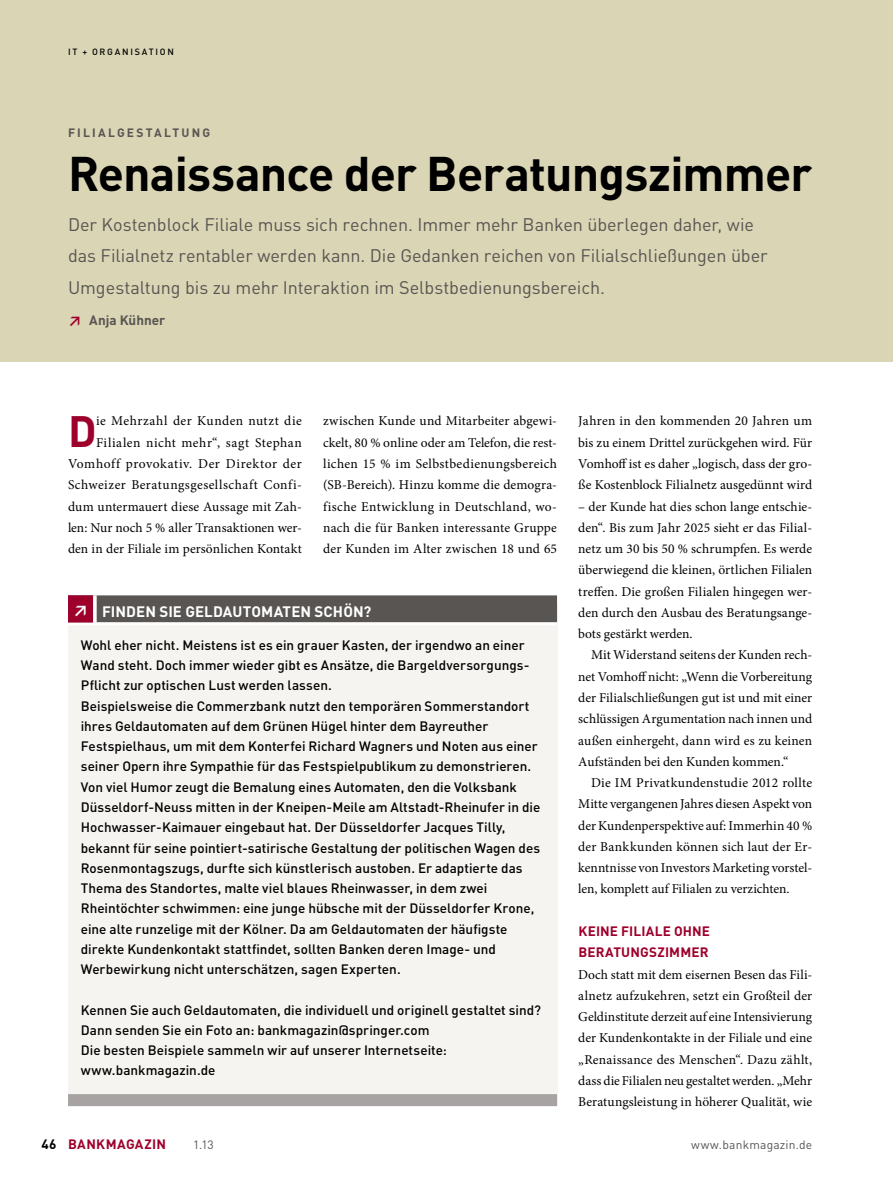
<style>
.page{position:relative;width:893px;height:1187px;background:#fff}
.page>*{position:absolute;margin:0;border:0;box-sizing:border-box;transform-origin:0 0}
.Titel{font:700 48px "DINOT";letter-spacing:-.02em;color:#000}
.Grundtext_Initial{font:700 43.35px "DINOT";color:#9e002c}
.Vorspann{font:18px/31.5px "DINOT";letter-spacing:-.005em;color:#585553}
.Titel-2{font:700 15px "DINOT";letter-spacing:.005em;color:#fff}
.Grundtext{font:500 13.5px/20.2px "DINOT";color:#000}
.Grundtext_Initial-2{font:13.5px/21.3px "Minion Pro";letter-spacing:.02em;color:#000;text-align:justify}
.Grundtext_Einzug{font:13.5px/21.3px "Minion Pro";letter-spacing:-.005em;color:#000;text-align:justify}
.Grundtext-2{font:13.5px/21.3px "Minion Pro";color:#000;text-align:justify}
.Zwischenüberschrift{font:700 13.5px/21.3px "DINOT";letter-spacing:.01em;color:#9e002c}
.Kopfzeile{font:700 13.5px "DINOT";letter-spacing:.025em;color:#9e002c}
.Autor{font:700 13.5px "DINOT";color:#585553}
.t1{font:700 13.5px "DINOT";color:#000}
.Kopfzeile-2{font:12px "DINOT";letter-spacing:.015em;color:#585553}
.Stichzeile{font:700 12px "DINOT";letter-spacing:.18em;color:#585553}
.Rubrik{font:500 9px "DINOT";letter-spacing:.19em;color:#000}
.s1{color:#9e002c}
</style>
<div class="page">
<div style="left:0;top:0;width:893px;height:361px;background:#dad5b4"></div>
<div style="left:68px;top:605px;width:489px;height:501px;background:#f6f4f0"></div>
<div style="left:68px;top:595px;width:489px;height:27px;background:#585553"></div>
<hr style="left:68px;top:622px;width:489px;height:3px;background:#fff">
<div style="left:68px;top:595px;width:25px;height:27px;background:#9e002c"></div>
<svg style="left:93px;top:595px;width:4px;height:27px"></svg>
<div style="left:68px;top:1093px;width:489px;height:12px;background:#a6a3a2"></div>
<p class="Rubrik" style="left:68px;top:45px;width:107px">IT + ORGANISATION</p>
<p class="Stichzeile" style="left:68px;top:124px;width:143px">FILIALGESTALTUNG</p>
<p class="Titel" style="left:68px;top:141px;width:746px">Renaissance der Beratungszimmer</p>
<p class="Vorspann" style="left:68px;top:207px;width:701px">Der Kostenblock Filiale muss sich rechnen. Immer mehr Banken überlegen daher, wie das Filialnetz rentabler werden kann. Die Gedanken reichen von Filialschließungen über<br>Umgestaltung bis zu mehr Interaktion im Selbstbedienungsbereich.</p>
<p class="Autor" style="left:68px;top:311px;width:99px"><span class="s1">↗</span> Anja Kühner</p>
<p class="Grundtext_Initial-2" style="left:68px;top:410px;width:235px;text-align:right">ie Mehrzahl der Kunden nutzt die Filialen nicht mehr“, sagt Stephan Vomhoff provokativ. Der Direktor der Schweizer Beratungsgesellschaft Confi&shy;dum untermauert diese Aussage mit Zah&shy;len: Nur noch 5 % aller Transaktionen wer&shy;den in der Filiale im persönlichen Kontakt</p>
<p class="Grundtext_Initial-2" style="left:323px;top:410px;width:235px">zwischen Kunde und Mitarbeiter abgewi&shy;ckelt, 80 % online oder am Telefon, die rest&shy;lichen 15 % im Selbstbedienungsbereich (SB-Bereich). Hinzu komme die demogra&shy;fische Entwicklung in Deutschland, wo&shy;nach die für Banken interessante Gruppe der Kunden im Alter zwischen 18 und 65</p>
<p class="Grundtext_Initial-2" style="left:578px;top:410px;width:235px">Jahren in den kommenden 20 Jahren um bis zu einem Drittel zurückgehen wird. Für Vomhoff ist es daher „logisch, dass der gro&shy;ße Kostenblock Filialnetz ausgedünnt wird</p>
<p class="Grundtext_Initial" style="left:68px;top:401px;width:30px">D</p>
<p class="Grundtext_Initial-2" style="left:578px;top:495px;width:235px">– der Kunde hat dies schon lange entschie&shy;den“. Bis zum Jahr 2025 sieht er das Filial&shy;netz um 30 bis 50 % schrumpfen. Es werde überwiegend die kleinen, örtlichen Filialen treffen. Die großen Filialen hingegen wer&shy;den durch den Ausbau des Beratungsange&shy;bots gestärkt werden.</p>
<p class="Grundtext_Einzug" style="left:578px;top:644px;width:235px;text-indent:13px">Mit Widerstand seitens der Kunden rech&shy;net Vomhoff nicht: „Wenn die Vorbereitung der Filialschließungen gut ist und mit einer schlüssigen Argumentation nach innen und außen einhergeht, dann wird es zu keinen Aufständen bei den Kunden kommen.“</p>
<p class="Grundtext_Einzug" style="left:578px;top:772px;width:235px;text-indent:13px">Die IM Privatkundenstudie 2012 rollte Mitte vergangenen Jahres diesen Aspekt von der Kundenperspektive auf: Immerhin 40 % der Bankkunden können sich laut der Er&shy;kenntnisse von Investors Marketing vorstel&shy;len, komplett auf Filialen zu verzichten.</p>
<p class="Zwischenüberschrift" style="left:578px;top:919px;width:133px">KEINE FILIALE OHNE<br>BERATUNGSZIMMER</p>
<p class="Grundtext-2" style="left:578px;top:963px;width:235px">Doch statt mit dem eisernen Besen das Fili&shy;alnetz aufzukehren, setzt ein Großteil der Geldinstitute derzeit auf eine Intensivierung der Kundenkontakte in der Filiale und eine „Renaissance des Menschen“. Dazu zählt, dass die Filialen neu gestaltet werden. „Mehr Beratungsleistung in höherer Qualität, wie</p>
<p class="Titel-2" style="left:73px;top:601px;width:300px">↗ FINDEN SIE GELDAUTOMATEN SCHÖN?</p>
<p class="Grundtext" style="left:81px;top:634px;width:450px">Wohl eher nicht. Meistens ist es ein grauer Kasten, der irgendwo an einer<br>Wand steht. Doch immer wieder gibt es Ansätze, die Bargeldversorgungs-<br>Pflicht zur optischen Lust werden lassen.</p>
<p class="Grundtext" style="left:81px;top:695px;width:458px">Beispielsweise die Commerzbank nutzt den temporären Sommerstandort ihres Geldautomaten auf dem Grünen Hügel hinter dem Bayreuther Festspielhaus, um mit dem Konterfei Richard Wagners und Noten aus einer seiner Opern ihre Sympathie für das Festspielpublikum zu demonstrieren.</p>
<p class="Grundtext" style="left:81px;top:776px;width:461px">Von viel Humor zeugt die Bemalung eines Automaten, den die Volksbank Düsseldorf-Neuss mitten in der Kneipen-Meile am Altstadt-Rheinufer in die Hochwasser-Kaimauer eingebaut hat. Der Düsseldorfer Jacques Tilly, bekannt für seine pointiert-satirische Gestaltung der politischen Wagen des Rosenmontagszugs, durfte sich künstlerisch austoben. Er adaptierte das Thema des Standortes, malte viel blaues Rheinwasser, in dem zwei Rheintöchter schwimmen: eine junge hübsche mit der Düsseldorfer Krone, eine alte runzelige mit der Kölner. Da am Geldautomaten der häufigste direkte Kundenkontakt stattfindet, sollten Banken deren Image- und Werbewirkung nicht unterschätzen, sagen Experten.</p>
<p class="Grundtext" style="left:81px;top:998px;width:462px">Kennen Sie auch Geldautomaten, die individuell und originell gestaltet sind?<br>Dann senden Sie ein Foto an: bankmagazin@springer.com</p>
<p class="Grundtext" style="left:81px;top:1039px;width:368px">Die besten Beispiele sammeln wir auf unserer Internetseite: www.bankmagazin.de</p>
<p class="t1" style="left:41px;top:1134px;width:16px">46</p>
<p class="Kopfzeile" style="left:68px;top:1134px;width:99px">BANKMAGAZIN</p>
<p class="Kopfzeile-2" style="left:193px;top:1136px;width:22px">1.13</p>
<p class="Kopfzeile-2" style="left:691px;top:1136px;width:123px">www.bankmagazin.de</p>
</div>
